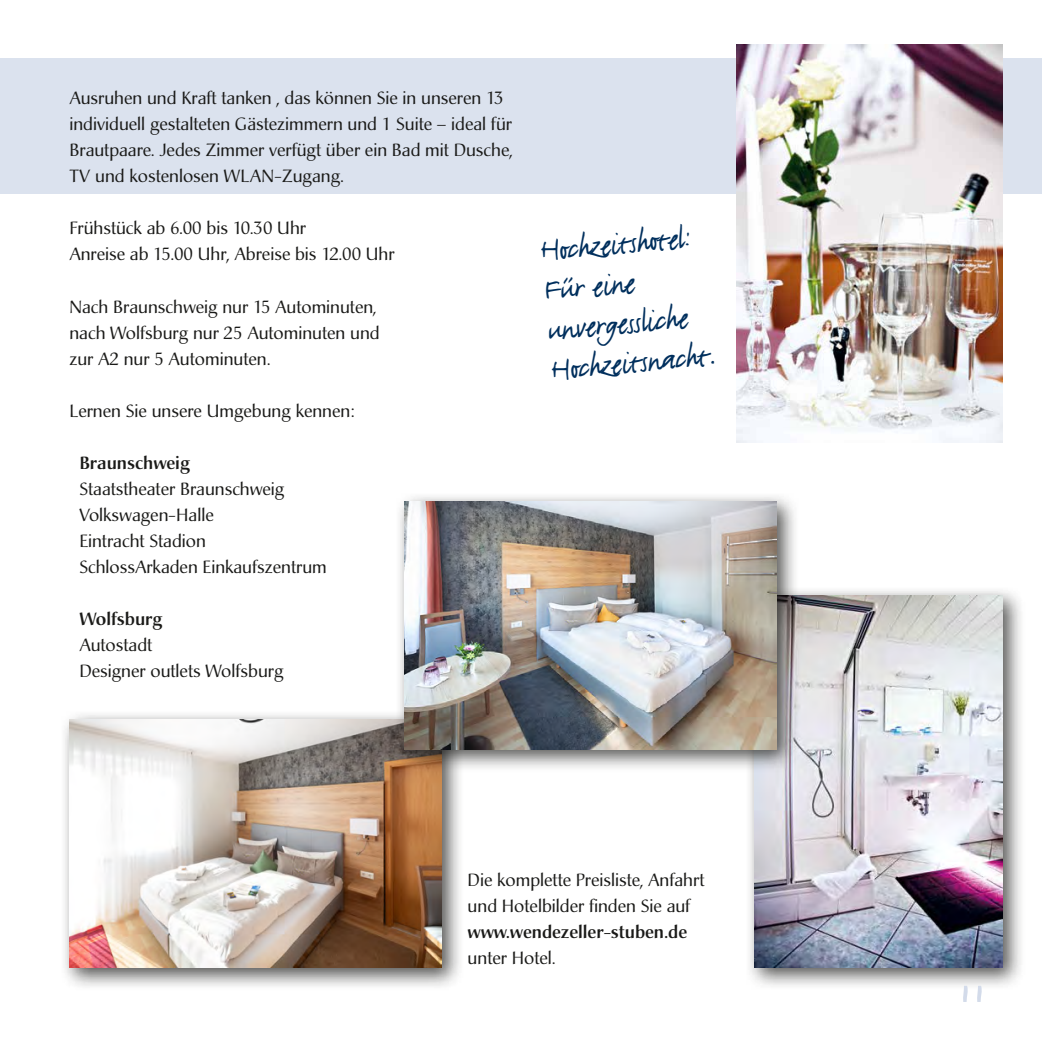
<style>
.page{position:relative;width:1042px;height:1042px;background:#fff}
.page>*{position:absolute;margin:0;border:0;box-sizing:border-box;transform-origin:0 0}
.t1{font:800 52.5px "FF Justlefthand";color:#d3dbea}
.t2{font:700 33.25px/39.9px "FF Justlefthand";color:#002f5d}
.t3{font:17.5px/26.1px "Christiana BQ";color:#1a1a18}
.t4{font:500 17.5px "Christiana BQ";color:#1a1a18}
</style>
<div class="page">
<div style="left:0;top:58px;width:1042px;height:135px;background:#dbe2ee"></div>
<div style="left:744px;top:586px;width:281px;height:405px;background:#1a1a18;opacity:.75"></div>
<img style="left:754px;top:595px;width:248px;height:372px">
<div style="left:60px;top:709px;width:405px;height:282px;background:#1a1a18;opacity:.75"></div>
<img style="left:70px;top:719px;width:371px;height:248px">
<img style="left:737px;top:45px;width:265px;height:398px">
<div style="left:395px;top:491px;width:405px;height:281px;background:#1a1a18;opacity:.75"></div>
<img style="left:404px;top:501px;width:372px;height:248px">
<hr style="left:0;top:58px;width:1px;height:135px;background:#fff">
<p class="t3" style="left:69px;top:85px;width:445px">Ausruhen und Kraft tanken , das können Sie in unseren 13 individuell gestalteten Gästezimmern und 1 Suite – ideal für Brautpaare. Jedes Zimmer verfügt über ein Bad mit Dusche, TV und kostenlosen WLAN-Zugang.</p>
<p class="t3" style="left:69px;top:215px;width:327px">Frühstück ab 6.00 bis 10.30 Uhr<br>Anreise ab 15.00 Uhr, Abreise bis 12.00 Uhr</p>
<p class="t3" style="left:69px;top:294px;width:312px">Nach Braunschweig nur 15 Autominuten, nach Wolfsburg nur 25 Autominuten und zur A2 nur 5 Autominuten.</p>
<p class="t3" style="left:69px;top:398px;width:286px">Lernen Sie unsere Umgebung kennen:</p>
<p class="t4" style="left:79px;top:452px;width:112px">Braunschweig</p>
<p class="t3" style="left:79px;top:476px;width:249px">Staatstheater Braunschweig<br>Volkswagen-Halle<br>Eintracht Stadion<br>SchlossArkaden Einkaufszentrum</p>
<p class="t4" style="left:79px;top:608px;width:84px">Wolfsburg</p>
<p class="t3" style="left:79px;top:632px;width:206px">Autostadt<br>Designer outlets Wolfsburg</p>
<h2 class="t2" style="left:539px;top:231px;width:166px;rotate:-5deg">Hochzeitshotel:<br>Für eine unvergessliche<br>Hochzeitsnacht.</h2>
<p class="t3" style="left:468px;top:867px;width:238px">Die komplette Preisliste, Anfahrt und Hotelbilder finden Sie auf</p>
<p class="t4" style="left:468px;top:920px;width:221px">www.wendezeller-stuben.de</p>
<p class="t3" style="left:468px;top:945px;width:89px">unter Hotel.</p>
<h1 class="t1" style="left:957px;top:959px;width:30px">11</h1>
</div>
